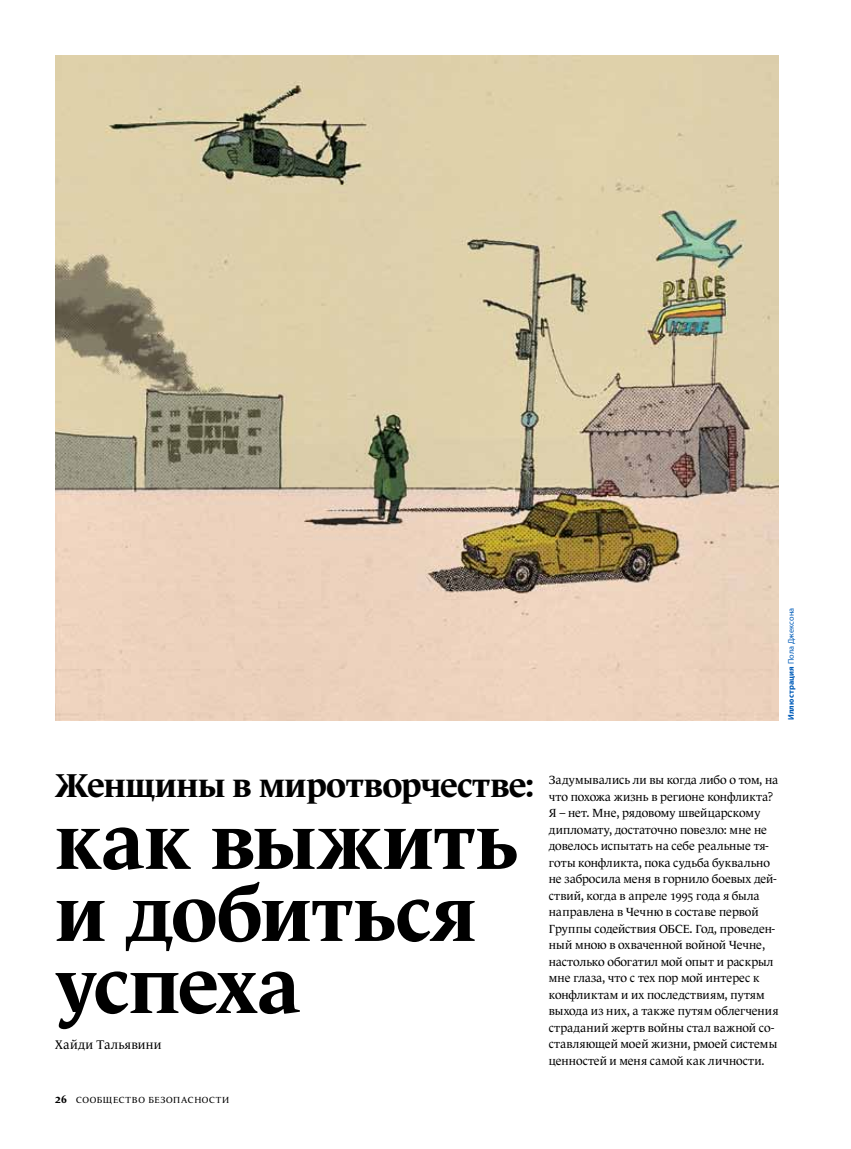
<style>
.page{position:relative;width:851px;height:1149px;background:#fff}
.page>*{position:absolute;margin:0;border:0;box-sizing:border-box;transform-origin:0 0}
.t1{font:700 78px/72px "Le Monde Journal Cyr";letter-spacing:-.015em;color:#000}
.t2{font:700 33.75px "Le Monde Journal Cyr";letter-spacing:-.02em;color:#000}
.t3{font:12.75px "Le Monde Journal Cyr";letter-spacing:.03em;color:#000}
.t4{font:12px/16.5px "Le Monde Journal Cyr";letter-spacing:-.005em;color:#000}
.t5{font:9px "Le Monde Journal Cyr";letter-spacing:.075em;color:#000}
.t6{font:8.25px "Myriad Pro";letter-spacing:.015em;color:#005cb9}
.s1{font-weight:700}
.s2{font-weight:700;font-size:11.25px}
</style>
<div class="page">
<img style="left:55px;top:55px;width:723px;height:665px">
<p class="t6" style="left:785px;top:720px;width:114px;rotate:-90deg"><span class="s1">Иллюстрация</span> Пола Джексона</p>
<h2 class="t2" style="left:55px;top:764px;width:480px">Женщины в миротворчестве:</h2>
<h1 class="t1" style="left:55px;top:803px;width:464px">как выжить и добиться успеха</h1>
<p class="t3" style="left:55px;top:1037px;width:108px">Хайди Тальявини</p>
<p class="t5" style="left:55px;top:1093px;width:175px"><span class="s2">26</span> СООБЩЕСТВО БЕЗОПАСНОСТИ</p>
<p class="t4" style="left:549px;top:771px;width:231px">Задумывались ли вы когда либо о том, на что похожа жизнь в регионе конфликта?<br>Я – нет. Мне, рядовому швейцарскому дипломату, достаточно повезло: мне не довелось испытать на себе реальные тя&shy;готы конфликта, пока судьба буквально не забросила меня в горнило боевых дей&shy;ствий, когда в апреле 1995 года я была направлена в Чечню в составе первой Группы содействия ОБСЕ. Год, проведен&shy;ный мною в охваченной войной Чечне, настолько обогатил мой опыт и раскрыл мне глаза, что с тех пор мой интерес к конфликтам и их последствиям, путям выхода из них, а также путям облегчения страданий жертв войны стал важной со&shy;ставляющей моей жизни, рмоей системы ценностей и меня самой как личности.</p>
</div>
